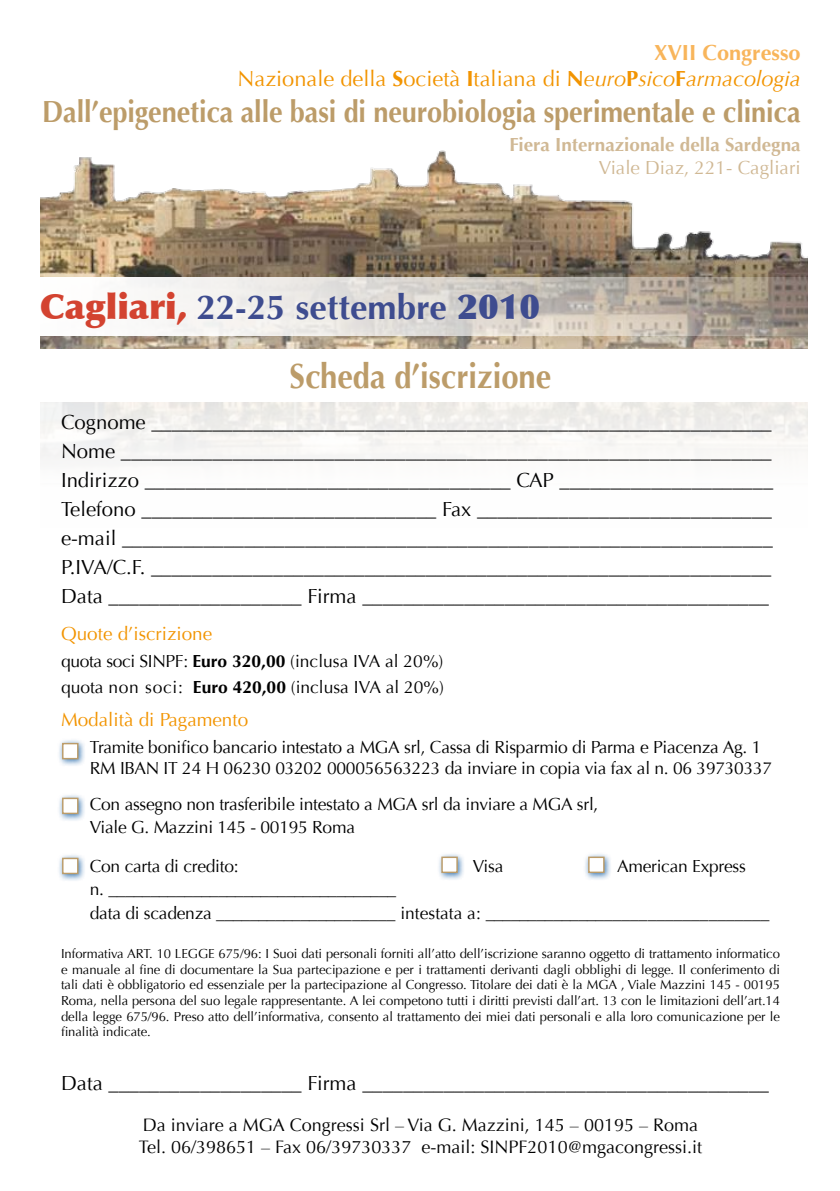
<style>
.page{position:relative;width:840px;height:1191px;background:#fff}
.page>*{position:absolute;margin:0;border:0;box-sizing:border-box;transform-origin:0 0}
.t1{font:700 34.8px "Optima";color:#3e4c8f}
.t2{font:700 34.8px "Optima";color:#bc9c69;scale:.89 1}
.t3{font:700 30.4px "Optima";letter-spacing:-.005em;color:#bc9c69;scale:.89 1}
.t4{font:21.8px/26.2px "Optima";color:#f29400;text-align:right}
.t5{font:20.4px/29px "Optima";color:#000;text-align:justify}
.t6{font:18.8px "Optima";color:#f29400}
.t7{font:700 18.8px "Optima";color:#d0b894}
.t8{font:18.8px "Optima";color:#d0b894}
.t9{font:18px/21.6px "Optima";color:#000}
.t10{font:17.4px/26.6px "Optima";letter-spacing:-.015em;color:#000}
.t11{font:13px/15.6px "Optima";letter-spacing:-.005em;color:#000;text-align:justify}
.s1{font-weight:700;color:#f8b55b}
.s2{font-weight:700}
.s3{font-style:italic}
.s4{font-weight:900;color:#d34330}
.s5{font-weight:900}
</style>
<div class="page">
<img style="left:40px;top:150px;width:767px;height:199px">
<svg style="left:40px;top:277px;width:768px;height:58px"></svg>
<div style="left:0;top:400px;width:839px;height:83px;background:linear-gradient(to bottom,#efedea,#fefefe)"></div>
<div style="left:57px;top:738px;width:29px;height:29px;background:#00519e;opacity:.75"></div>
<div style="left:62px;top:743px;width:16px;height:16px;background:#fff;border:1px solid #bc9c69"></div>
<div style="left:57px;top:793px;width:29px;height:29px;background:#00519e;opacity:.75"></div>
<div style="left:62px;top:797px;width:16px;height:17px;background:#fff;border:1px solid #bc9c69"></div>
<div style="left:57px;top:853px;width:29px;height:29px;background:#00519e;opacity:.75"></div>
<div style="left:62px;top:857px;width:16px;height:17px;background:#fff;border:1px solid #bc9c69"></div>
<div style="left:436px;top:852px;width:29px;height:29px;background:#00519e;opacity:.75"></div>
<div style="left:441px;top:856px;width:16px;height:17px;background:#fff;border:1px solid #bc9c69"></div>
<div style="left:583px;top:852px;width:29px;height:29px;background:#00519e;opacity:.75"></div>
<div style="left:587px;top:856px;width:17px;height:17px;background:#fff;border:1px solid #bc9c69"></div>
<h3 class="t4" style="left:237px;top:39px;width:564px"><span class="s1">XVII Congresso<br></span>Nazionale della <span class="s2">S</span>ocietà <span class="s2">I</span>taliana di <span class="s2">N</span><span class="s3">euro</span><span class="s2">P</span><span class="s3">sico</span><span class="s2">F</span><span class="s3">armacologia</span></h3>
<h2 class="t3" style="left:42px;top:94px;width:853px">Dall’epigenetica alle basi di neurobiologia sperimentale e clinica</h2>
<h3 class="t7" style="left:509px;top:134px;width:292px">Fiera Internazionale della Sardegna</h3>
<h3 class="t8" style="left:598px;top:157px;width:203px">Viale Diaz, 221- Cagliari</h3>
<h1 class="t1" style="left:40px;top:287px;width:501px"><span class="s4">Cagliari,</span> 22-25 settembre <span class="s5">2010</span></h1>
<h1 class="t2" style="left:289px;top:355px;width:295px">Scheda d’iscrizione</h1>
<p class="t5" style="left:61px;top:408px;width:713px">Cognome _____________________________________________________________ Nome ________________________________________________________________ Indirizzo ____________________________________ CAP _____________________ Telefono _____________________________ Fax _____________________________ e-mail ________________________________________________________________ P.IVA/C.F. _____________________________________________________________ Data ___________________ Firma ________________________________________</p>
<h3 class="t6" style="left:61px;top:622px;width:152px">Quote d’iscrizione</h3>
<h3 class="t10" style="left:61px;top:647px;width:384px">quota soci SINPF: <span class="s2">Euro 320,00</span> (inclusa IVA al 20%) quota non soci: <span class="s2">Euro 420,00</span> (inclusa IVA al 20%)</h3>
<h3 class="t6" style="left:61px;top:709px;width:188px">Modalità di Pagamento</h3>
<h3 class="t10" style="left:90px;top:737px;width:683px;line-height:20.8px">Tramite bonifico bancario intestato a MGA srl, Cassa di Risparmio di Parma e Piacenza Ag. 1<br>RM IBAN IT 24 H 06230 03202 000056563223 da inviare in copia via fax al n. 06 39730337</h3>
<h3 class="t10" style="left:90px;top:793px;width:510px;line-height:22.6px">Con assegno non trasferibile intestato a MGA srl da inviare a MGA srl,<br>Viale G. Mazzini 145 - 00195 Roma</h3>
<h3 class="t10" style="left:90px;top:852px;width:150px">Con carta di credito:</h3>
<h3 class="t10" style="left:472px;top:852px;width:32px">Visa</h3>
<h3 class="t10" style="left:616px;top:852px;width:130px">American Express</h3>
<h3 class="t10" style="left:90px;top:877px;width:681px;line-height:23.8px">n. __________________________________<br>data di scadenza _____________________ intestata a: _________________________________</h3>
<p class="t11" style="left:61px;top:946px;width:720px">Informativa ART. 10 LEGGE 675/96: I Suoi dati personali forniti all’atto dell’iscrizione saranno oggetto di trattamento informatico e manuale al fine di documentare la Sua partecipazione e per i trattamenti derivanti dagli obblighi di legge. Il conferimento di tali dati è obbligatorio ed essenziale per la partecipazione al Congresso. Titolare dei dati è la MGA , Viale Mazzini 145 - 00195<br>Roma, nella persona del suo legale rappresentante. A lei competono tutti i diritti previsti dall’art. 13 con le limitazioni dell’art.14 della legge 675/96. Preso atto dell’informativa, consento al trattamento dei miei dati personali e alla loro comunicazione per le finalità indicate.</p>
<h3 class="t5" style="left:61px;top:1069px;width:709px">Data ___________________ Firma ________________________________________</h3>
<h3 class="t9" style="left:139px;top:1114px;width:564px">Da inviare a MGA Congressi Srl – Via G. Mazzini, 145 – 00195 – Roma<br>Tel. 06/398651 – Fax 06/39730337 e-mail: SINPF2010@mgacongressi.it</h3>
</div>
